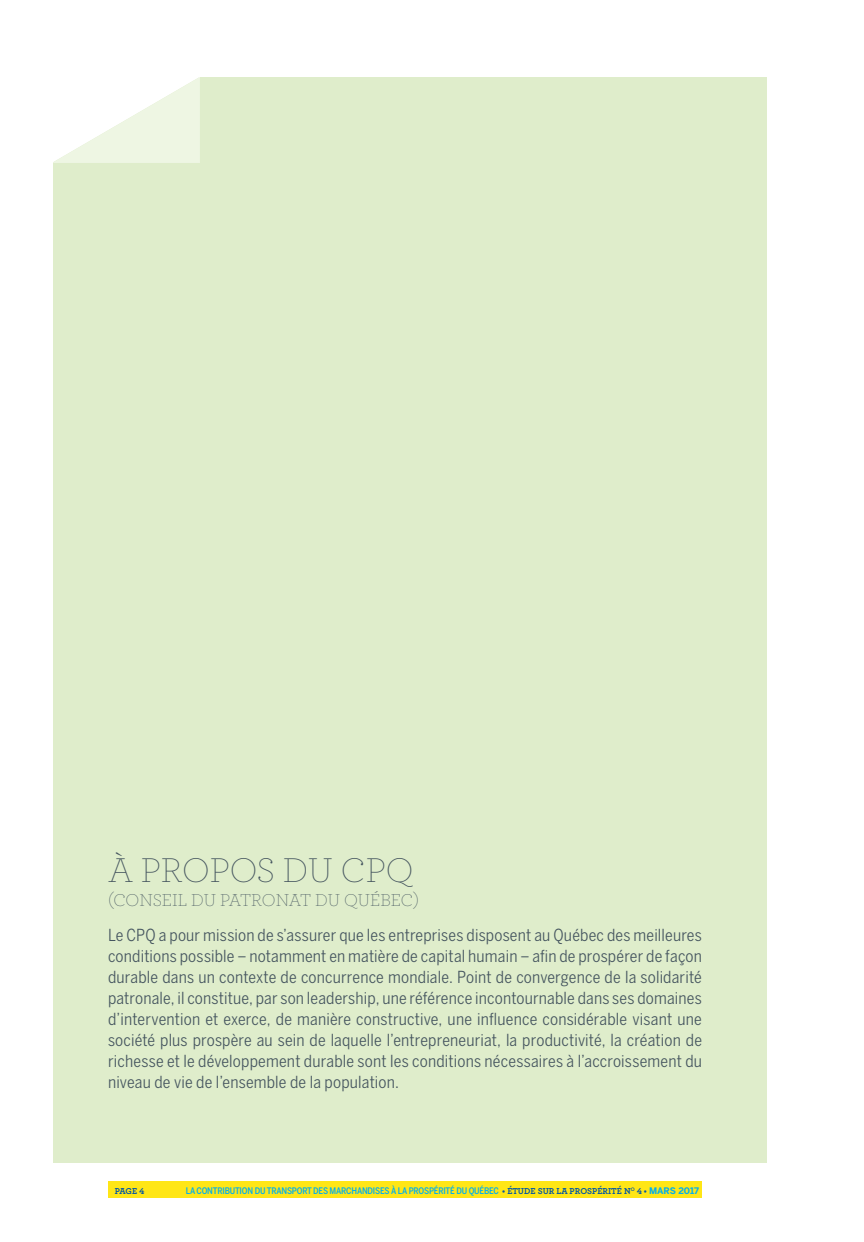
<style>
.page{position:relative;width:864px;height:1242px;background:#fff}
.page>*{position:absolute;margin:0;border:0;box-sizing:border-box;transform-origin:0 0}
.t1{font:200 36px "Archer";color:#45555f}
.t2{font:200 18px "Archer";color:#45555f}
.t3{font:16.5px/21px "Benton Sans Cond";letter-spacing:.01em;color:#45555f;text-align:justify}
.t4{font:500 9px "Benton Sans Cond";letter-spacing:-.02em;color:#00aeef}
.t5{font:700 9px "Archer";color:#0155a5}
.s1{font-family:"Archer";font-weight:700;color:#0155a5}
.s2{font-family:"Benton Sans";font-weight:700}
</style>
<div class="page">
<div style="left:108px;top:1182px;width:594px;height:16px;background:#ffe616"></div>
<div style="left:53px;top:78px;width:714px;height:1085px;background:#dfedcb"></div>
<svg style="left:53px;top:77px;width:147px;height:86px;background:#f6faf0"></svg>
<h1 class="t1" style="left:108px;top:852px;width:307px">À PROPOS DU CPQ</h1>
<p class="t2" style="left:108px;top:891px;width:312px">(CONSEIL DU PATRONAT DU QUÉBEC)</p>
<p class="t3" style="left:108px;top:925px;width:596px">Le CPQ a pour mission de s’assurer que les entreprises disposent au Québec des meilleures conditions possible – notamment en matière de capital humain – afin de prospérer de façon durable dans un contexte de concurrence mondiale. Point de convergence de la solidarité patronale, il constitue, par son leadership, une référence incontournable dans ses domaines d’intervention et exerce, de manière constructive, une influence considérable visant une société plus prospère au sein de laquelle l’entrepreneuriat, la productivité, la création de richesse et le développement durable sont les conditions nécessaires à l’accroissement du niveau de vie de l’ensemble de la population.</p>
<p class="t5" style="left:115px;top:1185px;width:31px">PAGE 4</p>
<p class="t4" style="left:186px;top:1185px;width:515px">LA CONTRIBUTION DU TRANSPORT DES MARCHANDISES À LA PROSPÉRITÉ DU QUÉBEC <span class="s1">• ÉTUDE SUR LA PROSPÉRITÉ N</span><sup>O</sup> <span class="s1">4 •</span> <span class="s2">MARS 2017</span></p>
</div>
